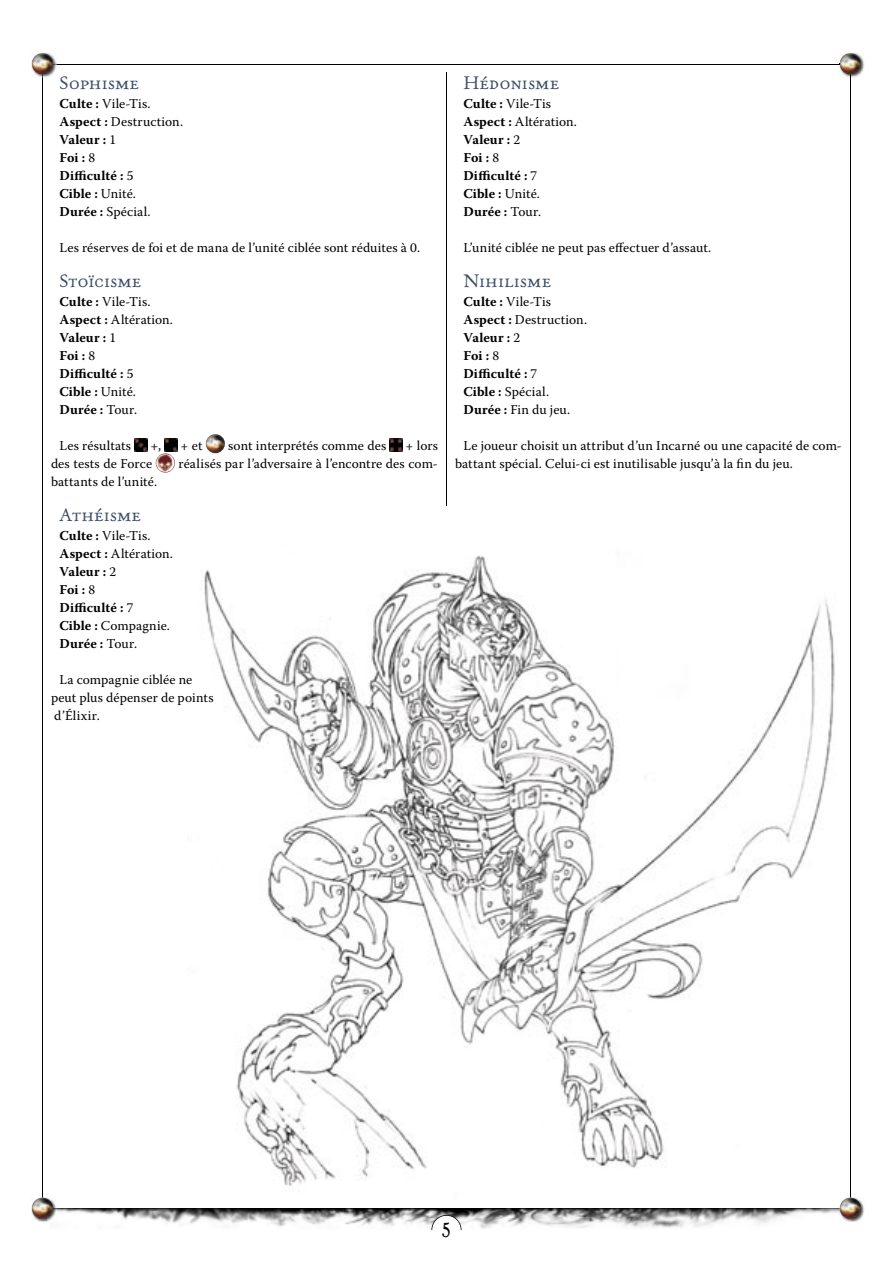
<style>
.page{position:relative;width:893px;height:1263px;background:#fff}
.page>*{position:absolute;margin:0;border:0;box-sizing:border-box;transform-origin:0 0}
.t1{font:21px "Caslon Antique";color:#000}
.t2{font:18px "Old Claude LP SC";letter-spacing:.015em;color:#3c4d68}
.t3{font:700 13.5px/18px "Warnock Pro";letter-spacing:.005em;color:#000}
.t4{font:13.5px/18px "Warnock Pro";letter-spacing:.01em;color:#000}
.s1{font-weight:400}
</style>
<div class="page">
<hr style="left:43px;top:64px;width:1px;height:1144px;background:#000">
<hr style="left:850px;top:64px;width:1px;height:1144px;background:#000">
<hr style="left:43px;top:64px;width:807px;height:1px;background:#000">
<img style="left:57px;top:1208px;width:782px;height:21px">
<hr style="left:446px;top:72px;width:1px;height:434px;background:#000">
<svg style="left:431px;top:1215px;width:30px;height:15px"></svg>
<img style="left:31px;top:52px;width:26px;height:26px">
<svg style="left:43px;top:64px;width:14px;height:14px"></svg>
<img style="left:32px;top:53px;width:21px;height:21px">
<img style="left:839px;top:52px;width:25px;height:26px">
<svg style="left:839px;top:64px;width:12px;height:14px"></svg>
<img style="left:840px;top:53px;width:21px;height:21px">
<img style="left:850px;top:1197px;width:14px;height:25px">
<img style="left:839px;top:1208px;width:11px;height:14px">
<img style="left:840px;top:1198px;width:21px;height:21px">
<img style="left:31px;top:1197px;width:17px;height:25px">
<svg style="left:43px;top:1197px;width:13px;height:11px"></svg>
<img style="left:48px;top:1208px;width:9px;height:13px">
<img style="left:32px;top:1198px;width:21px;height:21px">
<img style="left:204px;top:555px;width:638px;height:644px">
<svg style="left:135px;top:439px;width:12px;height:12px"></svg>
<img style="left:206px;top:434px;width:19px;height:19px">
<svg style="left:390px;top:439px;width:12px;height:12px"></svg>
<svg style="left:156px;top:439px;width:21px;height:34px"></svg>
<h2 class="t2" style="left:60px;top:71px;width:81px">Sophisme</h2>
<p class="t3" style="left:60px;top:94px;width:125px">Culte : <span class="s1">Vile-Tis.<br></span>Aspect : <span class="s1">Destruction.<br></span>Valeur : <span class="s1">1<br></span>Foi : <span class="s1">8<br></span>Difficulté : <span class="s1">5<br></span>Cible : <span class="s1">Unité.<br></span>Durée : <span class="s1">Spécial.</span></p>
<p class="t4" style="left:60px;top:238px;width:362px">Les réserves de foi et de mana de l’unité ciblée sont réduites à 0.</p>
<h2 class="t2" style="left:60px;top:269px;width:83px">Stoïcisme</h2>
<p class="t3" style="left:60px;top:292px;width:115px">Culte : <span class="s1">Vile-Tis.<br></span>Aspect : <span class="s1">Altération.<br></span>Valeur : <span class="s1">1<br></span>Foi : <span class="s1">8<br></span>Difficulté : <span class="s1">5<br></span>Cible : <span class="s1">Unité.<br></span>Durée : <span class="s1">Tour.</span></p>
<p class="t4" style="left:60px;top:436px;width:73px">Les résultats</p>
<p class="t4" style="left:151px;top:436px;width:12px">+,</p>
<p class="t4" style="left:180px;top:436px;width:24px">+ et</p>
<p class="t4" style="left:228px;top:436px;width:159px">sont interprétés comme des</p>
<p class="t4" style="left:406px;top:436px;width:34px">+ lors</p>
<p class="t4" style="left:51px;top:454px;width:103px">des tests de Force</p>
<p class="t4" style="left:179px;top:454px;width:261px">réalisés par l’adversaire à l’encontre des com-</p>
<p class="t4" style="left:51px;top:472px;width:108px">battants de l’unité.</p>
<h2 class="t2" style="left:60px;top:503px;width:83px">Athéisme</h2>
<p class="t3" style="left:60px;top:526px;width:115px">Culte : <span class="s1">Vile-Tis.<br></span>Aspect : <span class="s1">Altération.<br></span>Valeur : <span class="s1">2<br></span>Foi : <span class="s1">8<br></span>Difficulté : <span class="s1">7<br></span>Cible : <span class="s1">Compagnie.<br></span>Durée : <span class="s1">Tour.</span></p>
<p class="t4" style="left:51px;top:670px;width:164px;text-indent:9px">La compagnie ciblée ne peut plus dépenser de points d’Élixir.</p>
<h2 class="t2" style="left:463px;top:71px;width:97px">Hédonisme</h2>
<p class="t3" style="left:463px;top:94px;width:115px">Culte : <span class="s1">Vile-Tis<br></span>Aspect : <span class="s1">Altération.<br></span>Valeur : <span class="s1">2<br></span>Foi : <span class="s1">8<br></span>Difficulté : <span class="s1">7<br></span>Cible : <span class="s1">Unité.<br></span>Durée : <span class="s1">Tour.</span></p>
<p class="t4" style="left:463px;top:238px;width:249px">L’unité ciblée ne peut pas effectuer d’assaut.</p>
<h2 class="t2" style="left:463px;top:269px;width:89px">Nihilisme</h2>
<p class="t3" style="left:463px;top:292px;width:125px">Culte : <span class="s1">Vile-Tis<br></span>Aspect : <span class="s1">Destruction.<br></span>Valeur : <span class="s1">2<br></span>Foi : <span class="s1">8<br></span>Difficulté : <span class="s1">7<br></span>Cible : <span class="s1">Spécial.<br></span>Durée : <span class="s1">Fin du jeu.</span></p>
<p class="t4" style="left:455px;top:436px;width:388px;text-indent:9px">Le joueur choisit un attribut d’un Incarné ou une capacité de com&shy;battant spécial. Celui-ci est inutilisable jusqu’à la fin du jeu.</p>
<h1 class="t1" style="left:442px;top:1219px;width:11px">5</h1>
</div>
